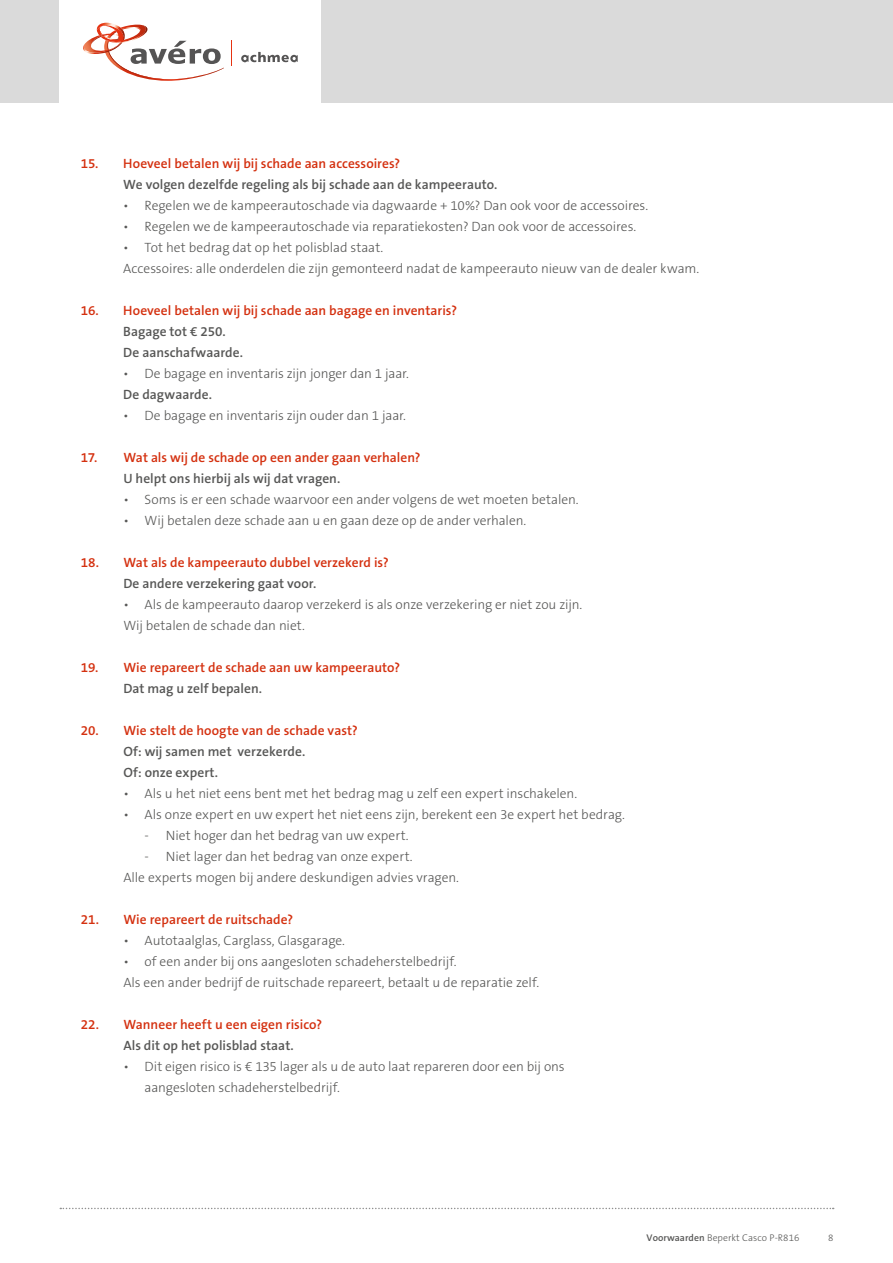
<style>
.page{position:relative;width:893px;height:1263px;background:#fff}
.page>*{position:absolute;margin:0;border:0;box-sizing:border-box;transform-origin:0 0}
.t1{font:300 13.5px/21px "The Sans B3";letter-spacing:-.005em;color:#575756}
.t2{font:600 13.5px "The Sans B6";letter-spacing:.005em;color:#d4300f}
.t3{font:600 13.5px/21px "The Sans B6";color:#575756}
.t4{font:300 9.75px "The Sans B3";letter-spacing:.005em;color:#575756}
.s1{font-family:"The Sans B6";font-weight:600}
</style>
<div class="page">
<div style="left:0;top:0;width:893px;height:103px;background:#dadada"></div>
<div style="left:60px;top:0;width:261px;height:103px;background:#fff"></div>
<svg style="left:241px;top:52px;width:57px;height:10px"></svg>
<svg style="left:83px;top:22px;width:141px;height:59px"></svg>
<svg style="left:231px;top:41px;width:1px;height:25px"></svg>
<svg style="left:60px;top:1208px;width:774px;height:1px"></svg>
<p class="t2" style="left:81px;top:156px;width:321px">15. Hoeveel betalen wij bij schade aan accessoires?</p>
<p class="t3" style="left:123px;top:175px;width:376px">We volgen dezelfde regeling als bij schade aan de kampeerauto.</p>
<p class="t1" style="left:123px;top:196px;width:526px">• Regelen we de kampeerautoschade via dagwaarde + 10%? Dan ook voor de accessoires.</p>
<p class="t1" style="left:123px;top:217px;width:514px">• Regelen we de kampeerautoschade via reparatiekosten? Dan ook voor de accessoires.</p>
<p class="t1" style="left:123px;top:238px;width:578px">• Tot het bedrag dat op het polisblad staat.<br>Accessoires: alle onderdelen die zijn gemonteerd nadat de kampeerauto nieuw van de dealer kwam.</p>
<p class="t2" style="left:81px;top:303px;width:378px">16. Hoeveel betalen wij bij schade aan bagage en inventaris?</p>
<p class="t3" style="left:123px;top:322px;width:121px">Bagage tot € 250.<br>De aanschafwaarde.</p>
<p class="t1" style="left:123px;top:364px;width:287px">• De bagage en inventaris zijn jonger dan 1 jaar.</p>
<p class="t3" style="left:123px;top:385px;width:90px">De dagwaarde.</p>
<p class="t1" style="left:123px;top:406px;width:284px">• De bagage en inventaris zijn ouder dan 1 jaar.</p>
<p class="t2" style="left:81px;top:450px;width:341px">17. Wat als wij de schade op een ander gaan verhalen?</p>
<p class="t3" style="left:123px;top:469px;width:219px">U helpt ons hierbij als wij dat vragen.</p>
<p class="t1" style="left:123px;top:490px;width:457px">• Soms is er een schade waarvoor een ander volgens de wet moeten betalen.</p>
<p class="t1" style="left:123px;top:511px;width:404px">• Wij betalen deze schade aan u en gaan deze op de ander verhalen.</p>
<p class="t2" style="left:81px;top:555px;width:309px">18. Wat als de kampeerauto dubbel verzekerd is?</p>
<p class="t3" style="left:123px;top:574px;width:194px">De andere verzekering gaat voor.</p>
<p class="t1" style="left:123px;top:595px;width:460px">• Als de kampeerauto daarop verzekerd is als onze verzekering er niet zou zijn.<br>Wij betalen de schade dan niet.</p>
<p class="t2" style="left:81px;top:660px;width:321px">19. Wie repareert de schade aan uw kampeerauto?</p>
<p class="t3" style="left:123px;top:679px;width:140px">Dat mag u zelf bepalen.</p>
<p class="t2" style="left:81px;top:723px;width:278px">20. Wie stelt de hoogte van de schade vast?</p>
<p class="t3" style="left:123px;top:742px;width:183px">Of: wij samen met verzekerde.<br>Of: onze expert.</p>
<p class="t1" style="left:123px;top:784px;width:455px">• Als u het niet eens bent met het bedrag mag u zelf een expert inschakelen.</p>
<p class="t1" style="left:123px;top:805px;width:503px">• Als onze expert en uw expert het niet eens zijn, berekent een 3e expert het bedrag.</p>
<p class="t1" style="left:145px;top:826px;width:266px">- Niet hoger dan het bedrag van uw expert.</p>
<p class="t1" style="left:123px;top:847px;width:337px;text-indent:21px">- Niet lager dan het bedrag van onze expert.<br>Alle experts mogen bij andere deskundigen advies vragen.</p>
<p class="t2" style="left:81px;top:913px;width:214px">21. Wie repareert de ruitschade?</p>
<p class="t1" style="left:123px;top:931px;width:223px">• Autotaalglas, Carglass, Glasgarage.</p>
<p class="t1" style="left:123px;top:952px;width:417px">• of een ander bij ons aangesloten schadeherstelbedrijf.<br>Als een ander bedrijf de ruitschade repareert, betaalt u de reparatie zelf.</p>
<p class="t2" style="left:81px;top:1018px;width:243px">22. Wanneer heeft u een eigen risico?</p>
<p class="t3" style="left:123px;top:1036px;width:172px">Als dit op het polisblad staat.</p>
<p class="t1" style="left:145px;top:1057px;width:422px;text-indent:-21px">• Dit eigen risico is € 135 lager als u de auto laat repareren door een bij ons aangesloten schadeherstelbedrijf.</p>
<p class="t4" style="left:647px;top:1233px;width:154px"><span class="s1">Voorwaarden</span> Beperkt Casco P-R816</p>
<p class="t4" style="left:828px;top:1233px;width:7px">8</p>
</div>
